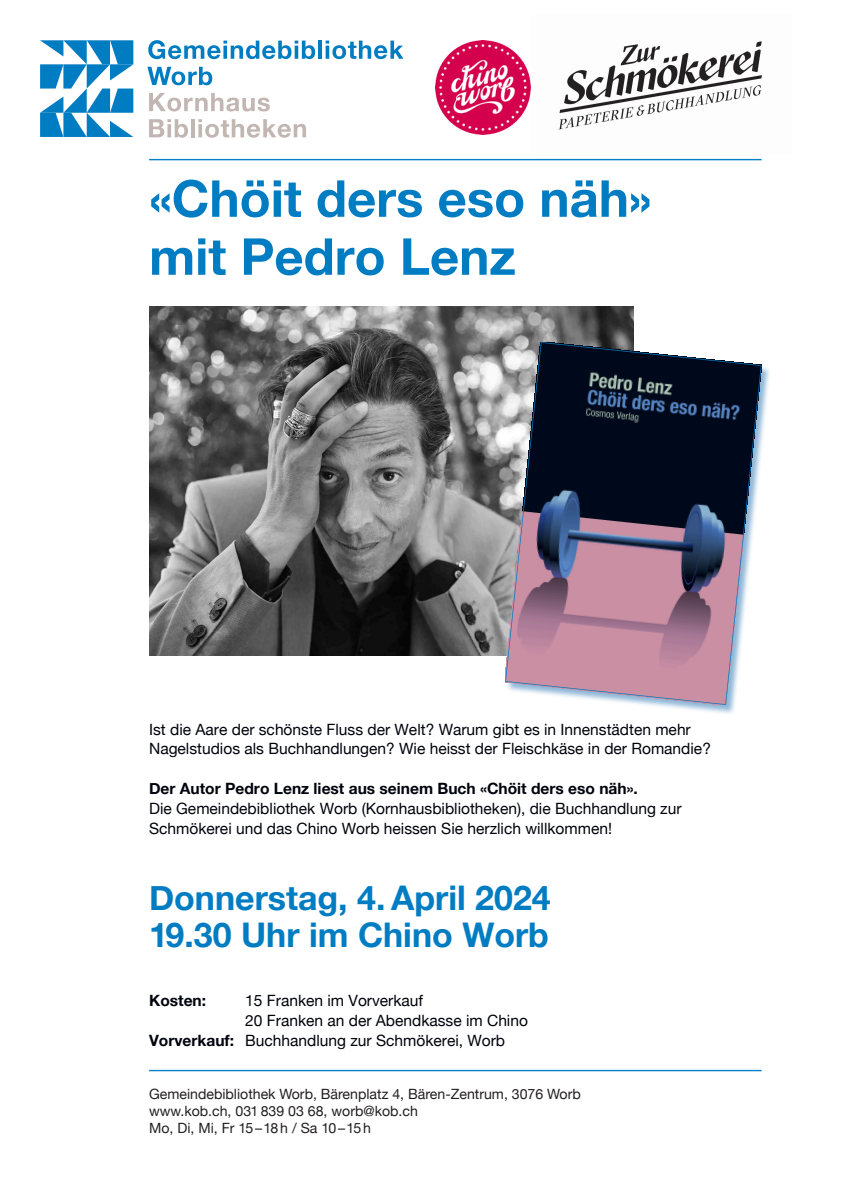
<style>
.page{position:relative;width:842px;height:1191px;background:#fff}
.page>*{position:absolute;margin:0;border:0;box-sizing:border-box;transform-origin:0 0}
.t1{font:700 50.9px/58px "Helvetica Neue";color:#007cc2}
.t2{font:700 33.9px/36.8px "Helvetica Neue";color:#007cc2}
.t3{font:15.6px/19.8px "Helvetica Neue";color:#00030c}
.t4{font:700 15.6px "Helvetica Neue";color:#00030c}
.t5{font:14.1px/17px "Helvetica Neue";color:#231f20}
.s1{font-weight:700}
</style>
<div class="page">
<hr style="left:149px;top:159px;width:613px;height:1px;background:#0082c9">
<hr style="left:149px;top:1070px;width:613px;height:1px;background:#0082c9">
<svg style="left:148px;top:40px;width:167px;height:19px"></svg>
<hr style="left:318px;top:41px;width:4px;height:18px;background:#007cc2">
<svg style="left:326px;top:41px;width:77px;height:18px"></svg>
<svg style="left:147px;top:67px;width:65px;height:18px"></svg>
<svg style="left:149px;top:93px;width:121px;height:18px"></svg>
<svg style="left:149px;top:119px;width:39px;height:19px"></svg>
<hr style="left:191px;top:119px;width:4px;height:18px;background:#c2b6b3">
<svg style="left:198px;top:119px;width:108px;height:19px"></svg>
<svg style="left:40px;top:40px;width:93px;height:97px"></svg>
<img style="left:149px;top:306px;width:484px;height:349px">
<img style="left:650px;top:367px;width:120px;height:347px">
<svg style="left:505px;top:342px;width:257px;height:363px;background:#6e6276"></svg>
<img style="left:530px;top:41px;width:232px;height:89px">
<img style="left:436px;top:40px;width:94px;height:94px">
<h1 class="t1" style="left:149px;top:168px;width:504px">«Chöit ders eso näh» mit Pedro Lenz</h1>
<p class="t3" style="left:149px;top:719px;width:563px">Ist die Aare der schönste Fluss der Welt? Warum gibt es in Innenstädten mehr<br>Nagelstudios als Buchhandlungen? Wie heisst der Fleischkäse in der Romandie?</p>
<p class="t4" style="left:149px;top:778px;width:490px">Der Autor Pedro Lenz liest aus seinem Buch «Chöit ders eso näh».</p>
<p class="t3" style="left:149px;top:798px;width:534px">Die Gemeindebibliothek Worb (Kornhausbibliotheken), die Buchhandlung zur<br>Schmökerei und das Chino Worb heissen Sie herzlich willkommen!</p>
<h2 class="t2" style="left:149px;top:878px;width:403px">Donnerstag, 4. April 2024<br>19.30 Uhr im Chino Worb</h2>
<p class="t4" style="left:149px;top:991px;width:59px">Kosten:</p>
<p class="t3" style="left:245px;top:990px;width:179px">15 Franken im Vorverkauf</p>
<p class="t3" style="left:245px;top:1010px;width:284px">20 Franken an der Abendkasse im Chino</p>
<p class="t3" style="left:149px;top:1030px;width:358px"><span class="s1">Vorverkauf:</span> Buchhandlung zur Schmökerei, Worb</p>
<p class="t5" style="left:149px;top:1085px;width:433px">Gemeindebibliothek Worb, Bärenplatz 4, Bären-Zentrum, 3076 Worb www.kob.ch, 031 839 03 68, worb@kob.ch<br>Mo, Di, Mi, Fr 15 –18 h / Sa 10 –15 h</p>
</div>
